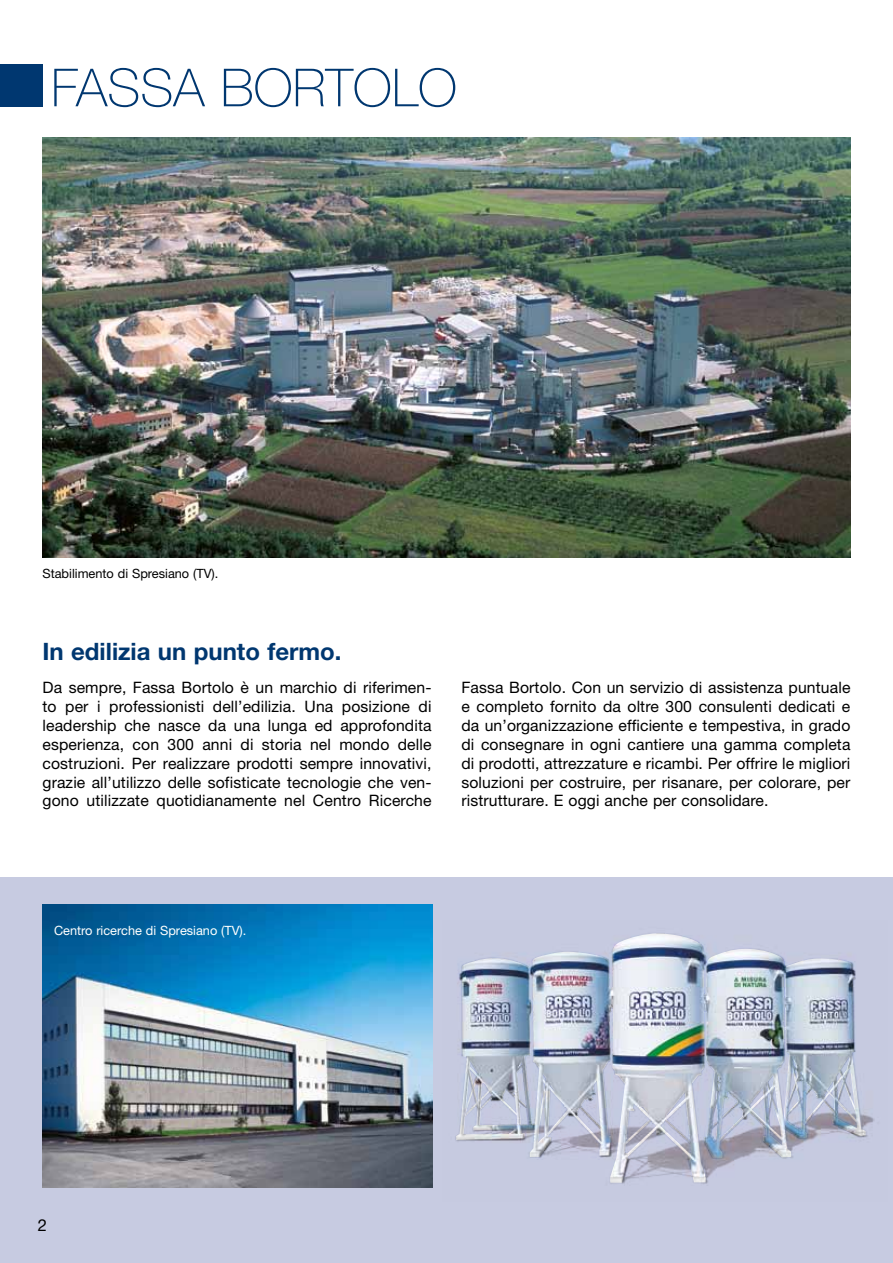
<style>
.page{position:relative;width:893px;height:1263px;background:#fff}
.page>*{position:absolute;margin:0;border:0;box-sizing:border-box;transform-origin:0 0}
.t1{font:100 52.5px "Helvetica Neue";color:#003770}
.t2{font:700 24px "Helvetica Neue";color:#003770}
.t3{font:16.5px "Helvetica Neue";color:#000}
.t4{font:15.75px/18.9px "Helvetica Neue";letter-spacing:.01em;color:#000;text-align:justify}
.t5{font:12.75px "Helvetica Neue";color:#fff}
.t6{font:12.75px "Helvetica Neue";color:#000}
</style>
<div class="page">
<img style="left:43px;top:137px;width:807px;height:420px">
<div style="left:0;top:878px;width:893px;height:385px;background:#c7cbe1"></div>
<img style="left:43px;top:905px;width:389px;height:282px">
<img style="left:456px;top:933px;width:409px;height:250px">
<div style="left:0;top:64px;width:43px;height:42px;background:#003770"></div>
<h1 class="t1" style="left:51px;top:58px;width:407px">FASSA BORTOLO</h1>
<p class="t6" style="left:43px;top:566px;width:177px">Stabilimento di Spresiano (TV).</p>
<h2 class="t2" style="left:43px;top:637px;width:301px">In edilizia un punto fermo.</h2>
<p class="t4" style="left:43px;top:678px;width:391px">Da sempre, Fassa Bortolo è un marchio di riferimen&shy;to per i professionisti dell’edilizia. Una posizione di leadership che nasce da una lunga ed approfondita esperienza, con 300 anni di storia nel mondo delle costruzioni. Per realizzare prodotti sempre innovativi, grazie all’utilizzo delle sofisticate tecnologie che ven&shy;gono utilizzate quotidianamente nel Centro Ricerche</p>
<p class="t4" style="left:461px;top:678px;width:391px">Fassa Bortolo. Con un servizio di assistenza puntuale e completo fornito da oltre 300 consulenti dedicati e da un’organizzazione efficiente e tempestiva, in grado di consegnare in ogni cantiere una gamma completa di prodotti, attrezzature e ricambi. Per offrire le migliori soluzioni per costruire, per risanare, per colorare, per ristrutturare. E oggi anche per consolidare.</p>
<p class="t5" style="left:54px;top:923px;width:194px">Centro ricerche di Spresiano (TV).</p>
<p class="t3" style="left:38px;top:1215px;width:11px">2</p>
</div>
